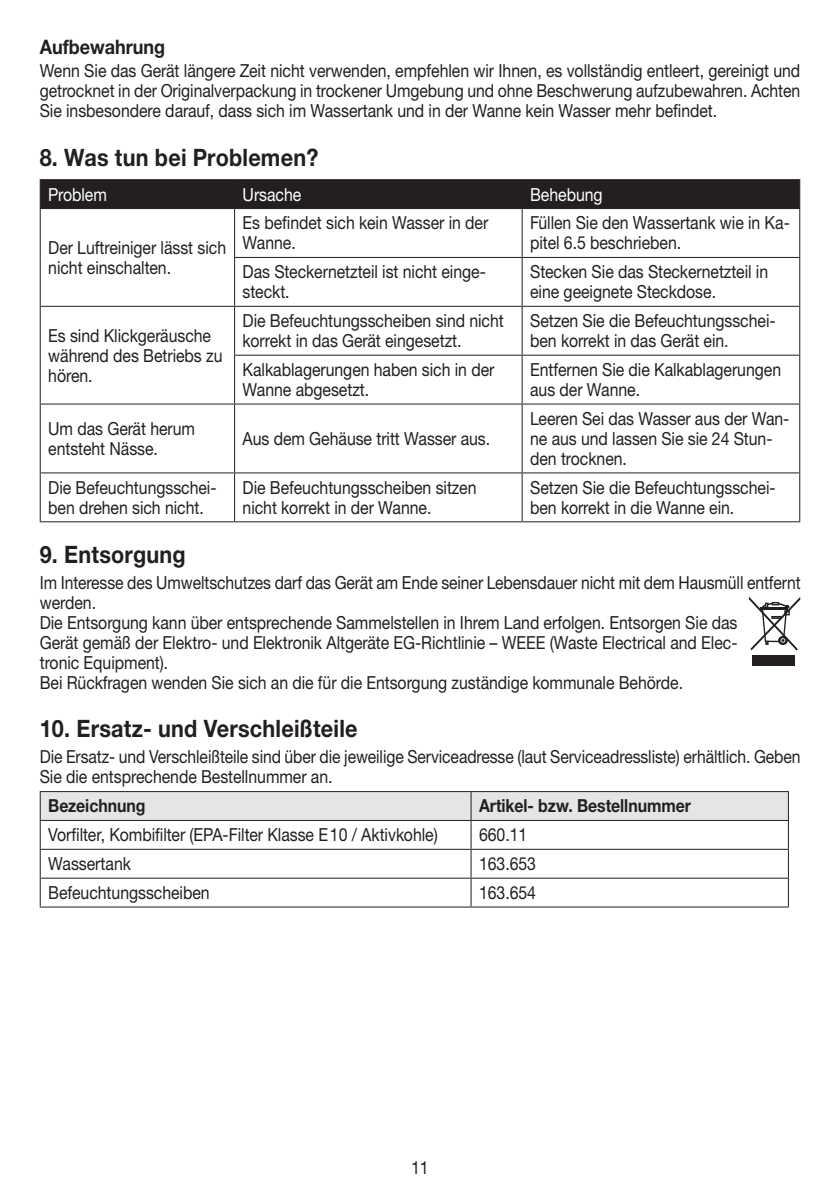
<style>
.page{position:relative;width:840px;height:1191px;background:#fff}
.page>*{position:absolute;margin:0;border:0;box-sizing:border-box;transform-origin:0 0}
.t1{font:700 24px "Helvetica Neue LTW1 G";letter-spacing:.01em;color:#231f20;scale:.9 1}
.t2{font:700 20px "Helvetica Neue LTW1 G";color:#231f20;scale:.9 1}
.t3{font:18px/20px "Helvetica Neue LTW1 G";letter-spacing:-.005em;color:#231f20;scale:.88 1}
.t4{font:18px/20px "Helvetica Neue LTW1 G";letter-spacing:-.005em;color:#231f20;scale:.87 1}
.t5{font:700 18px "Helvetica Neue LTW1 G";letter-spacing:-.005em;color:#231f20;scale:.88 1}
.t6{font:18px "Helvetica Neue LTW1 G";letter-spacing:-.005em;color:#fff;scale:.88 1}
.t7{font:18px "Helvetica Neue LTW1 G";letter-spacing:-.005em;color:#231f20;scale:.9 1}
</style>
<div class="page">
<hr style="left:40px;top:179px;width:194px;height:1px;background:#231f20">
<hr style="left:234px;top:179px;width:288px;height:1px;background:#231f20">
<hr style="left:522px;top:179px;width:277px;height:1px;background:#231f20">
<div style="left:40px;top:180px;width:759px;height:28px;background:#231f20"></div>
<hr style="left:40px;top:208px;width:194px;height:1px;background:#231f20">
<hr style="left:40px;top:209px;width:1px;height:48px;background:#231f20">
<hr style="left:234px;top:208px;width:288px;height:1px;background:#231f20">
<hr style="left:234px;top:209px;width:1px;height:48px;background:#231f20">
<hr style="left:522px;top:208px;width:277px;height:1px;background:#231f20">
<hr style="left:521px;top:209px;width:1px;height:48px;background:#231f20">
<hr style="left:798px;top:209px;width:1px;height:48px;background:#231f20">
<hr style="left:40px;top:257px;width:1px;height:49px;background:#231f20">
<hr style="left:234px;top:257px;width:288px;height:1px;background:#231f20">
<hr style="left:234px;top:258px;width:1px;height:48px;background:#231f20">
<hr style="left:522px;top:257px;width:277px;height:1px;background:#231f20">
<hr style="left:521px;top:258px;width:1px;height:48px;background:#231f20">
<hr style="left:798px;top:258px;width:1px;height:48px;background:#231f20">
<hr style="left:40px;top:306px;width:194px;height:1px;background:#231f20">
<hr style="left:40px;top:307px;width:1px;height:48px;background:#231f20">
<hr style="left:234px;top:306px;width:288px;height:1px;background:#231f20">
<hr style="left:234px;top:307px;width:1px;height:48px;background:#231f20">
<hr style="left:522px;top:306px;width:277px;height:1px;background:#231f20">
<hr style="left:521px;top:307px;width:1px;height:48px;background:#231f20">
<hr style="left:798px;top:307px;width:1px;height:48px;background:#231f20">
<hr style="left:40px;top:355px;width:1px;height:48px;background:#231f20">
<hr style="left:234px;top:355px;width:288px;height:1px;background:#231f20">
<hr style="left:234px;top:356px;width:1px;height:47px;background:#231f20">
<hr style="left:522px;top:355px;width:277px;height:1px;background:#231f20">
<hr style="left:521px;top:356px;width:1px;height:47px;background:#231f20">
<hr style="left:798px;top:356px;width:1px;height:47px;background:#231f20">
<hr style="left:40px;top:403px;width:194px;height:1px;background:#231f20">
<hr style="left:40px;top:404px;width:1px;height:68px;background:#231f20">
<hr style="left:234px;top:403px;width:288px;height:1px;background:#231f20">
<hr style="left:234px;top:404px;width:1px;height:68px;background:#231f20">
<hr style="left:522px;top:403px;width:277px;height:1px;background:#231f20">
<hr style="left:521px;top:404px;width:1px;height:68px;background:#231f20">
<hr style="left:798px;top:404px;width:1px;height:68px;background:#231f20">
<hr style="left:40px;top:472px;width:194px;height:1px;background:#231f20">
<hr style="left:40px;top:473px;width:1px;height:48px;background:#231f20">
<hr style="left:234px;top:472px;width:288px;height:1px;background:#231f20">
<hr style="left:234px;top:473px;width:1px;height:48px;background:#231f20">
<hr style="left:522px;top:472px;width:277px;height:1px;background:#231f20">
<hr style="left:521px;top:473px;width:1px;height:48px;background:#231f20">
<hr style="left:798px;top:473px;width:1px;height:48px;background:#231f20">
<hr style="left:40px;top:521px;width:194px;height:1px;background:#231f20">
<hr style="left:234px;top:521px;width:288px;height:1px;background:#231f20">
<hr style="left:522px;top:521px;width:277px;height:1px;background:#231f20">
<svg style="left:40px;top:791px;width:748px;height:115px"></svg>
<hr style="left:40px;top:906px;width:431px;height:1px;background:#231f20">
<hr style="left:471px;top:906px;width:317px;height:1px;background:#231f20">
<div style="left:752px;top:655px;width:42px;height:11px;background:#231f20"></div>
<svg style="left:748px;top:596px;width:51px;height:54px"></svg>
<p class="t2" style="left:40px;top:35px;width:141px">Aufbewahrung</p>
<p class="t3" style="left:40px;top:60px;width:865px;text-align:justify">Wenn Sie das Gerät längere Zeit nicht verwenden, empfehlen wir Ihnen, es vollständig entleert, gereinigt und getrocknet in der Originalverpackung in trockener Umgebung und ohne Beschwerung aufzubewahren. Achten Sie insbesondere darauf, dass sich im Wassertank und in der Wanne kein Wasser mehr befindet.</p>
<h1 class="t1" style="left:40px;top:142px;width:311px">8. Was tun bei Problemen?</h1>
<p class="t6" style="left:48px;top:183px;width:68px">Problem</p>
<p class="t6" style="left:242px;top:183px;width:68px">Ursache</p>
<p class="t6" style="left:530px;top:183px;width:84px">Behebung</p>
<p class="t3" style="left:48px;top:237px;width:203px">Der Luftreiniger lässt sich nicht einschalten.</p>
<p class="t3" style="left:242px;top:213px;width:280px">Es befindet sich kein Wasser in der<br>Wanne.</p>
<p class="t3" style="left:530px;top:213px;width:296px">Füllen Sie den Wassertank wie in Ka&shy;pitel 6.5 beschrieben.</p>
<p class="t3" style="left:242px;top:262px;width:278px">Das Steckernetzteil ist nicht einge&shy;steckt.</p>
<p class="t3" style="left:530px;top:262px;width:272px">Stecken Sie das Steckernetzteil in eine geeignete Steckdose.</p>
<p class="t3" style="left:48px;top:325px;width:199px">Es sind Klickgeräusche während des Betriebs zu hören.</p>
<p class="t3" style="left:242px;top:311px;width:298px">Die Befeuchtungsscheiben sind nicht korrekt in das Gerät eingesetzt.</p>
<p class="t3" style="left:530px;top:311px;width:280px">Setzen Sie die Befeuchtungsschei&shy;ben korrekt in das Gerät ein.</p>
<p class="t3" style="left:242px;top:359px;width:287px">Kalkablagerungen haben sich in der<br>Wanne abgesetzt.</p>
<p class="t3" style="left:530px;top:359px;width:286px">Entfernen Sie die Kalkablagerungen aus der Wanne.</p>
<p class="t3" style="left:48px;top:418px;width:168px">Um das Gerät herum entsteht Nässe.</p>
<p class="t3" style="left:242px;top:428px;width:283px">Aus dem Gehäuse tritt Wasser aus.</p>
<p class="t3" style="left:530px;top:408px;width:296px">Leeren Sei das Wasser aus der Wan&shy;ne aus und lassen Sie sie 24 Stun&shy;den trocknen.</p>
<p class="t3" style="left:48px;top:477px;width:193px">Die Befeuchtungsschei&shy;ben drehen sich nicht.</p>
<p class="t3" style="left:242px;top:477px;width:267px">Die Befeuchtungsscheiben sitzen nicht korrekt in der Wanne.</p>
<p class="t3" style="left:530px;top:477px;width:280px">Setzen Sie die Befeuchtungsschei&shy;ben korrekt in die Wanne ein.</p>
<h1 class="t1" style="left:40px;top:539px;width:164px">9. Entsorgung</h1>
<p class="t4" style="left:40px;top:572px;width:875px">Im Interesse des Umweltschutzes darf das Gerät am Ende seiner Lebensdauer nicht mit dem Hausmüll entfernt werden.<br>Die Entsorgung kann über entsprechende Sammelstellen in Ihrem Land erfolgen. Entsorgen Sie das<br>Gerät gemäß der Elektro- und Elektronik Altgeräte EG-Richtlinie – WEEE (Waste Electrical and Elec-<br>tronic Equipment).<br>Bei Rückfragen wenden Sie sich an die für die Entsorgung zuständige kommunale Behörde.</p>
<h1 class="t1" style="left:40px;top:714px;width:354px">10. Ersatz- und Verschleißteile</h1>
<p class="t4" style="left:40px;top:746px;width:875px">Die Ersatz- und Verschleißteile sind über die jeweilige Serviceadresse (laut Serviceadressliste) erhältlich. Geben<br>Sie die entsprechende Bestellnummer an.</p>
<p class="t5" style="left:48px;top:795px;width:112px">Bezeichnung</p>
<p class="t5" style="left:479px;top:795px;width:242px">Artikel- bzw. Bestellnummer</p>
<p class="t3" style="left:48px;top:824px;width:444px">Vorfilter, Kombifilter (EPA-Filter Klasse E10 / Aktivkohle)</p>
<p class="t3" style="left:479px;top:824px;width:56px">660.11</p>
<p class="t3" style="left:48px;top:853px;width:95px">Wassertank</p>
<p class="t3" style="left:479px;top:853px;width:66px">163.653</p>
<p class="t3" style="left:48px;top:882px;width:185px">Befeuchtungsscheiben</p>
<p class="t3" style="left:479px;top:882px;width:66px">163.654</p>
<p class="t7" style="left:411px;top:1156px;width:21px">11</p>
</div>
